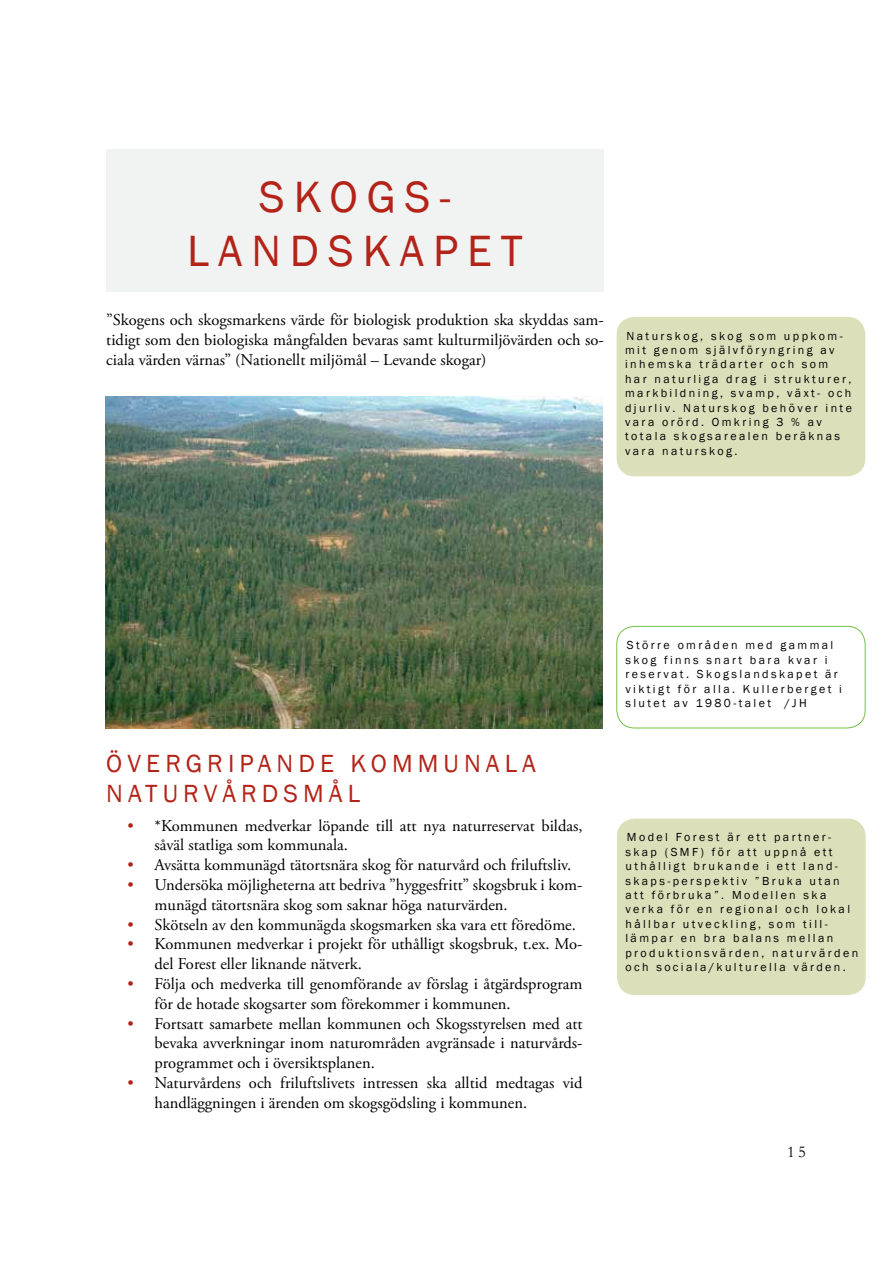
<style>
.page{position:relative;width:893px;height:1263px;background:#fff}
.page>*{position:absolute;margin:0;border:0;box-sizing:border-box;transform-origin:0 0}
.t1{font:45px/54px "Franklin Gothic";letter-spacing:.2em;color:#b32317}
.t2{font:25.5px/30.6px "Franklin Gothic";letter-spacing:.2em;color:#b32317}
.t3{font:16.5px/19.8px "Adobe Garamond Pro";color:#000}
.t4{font:16.5px "Garamond";color:#000}
.t5{font:12px/14.4px "Franklin Gothic";letter-spacing:.2em;color:#000}
.s1{color:#b32317}
</style>
<div class="page">
<div style="left:106px;top:149px;width:498px;height:142px;background:#f1f2f2"></div>
<img style="left:105px;top:397px;width:498px;height:331px">
<div style="left:617px;top:317px;width:248px;height:159px;background:#dce0ba;border-radius:18px"></div>
<div style="left:617px;top:626px;width:248px;height:102px;border:1px solid #75c045;border-radius:18px"></div>
<div style="left:617px;top:819px;width:249px;height:176px;background:#dce0ba;border-radius:18px"></div>
<h1 class="t1" style="left:187px;top:171px;width:307px;text-indent:72px">SKOGS -<br>LA NDSKAPET</h1>
<p class="t3" style="left:106px;top:311px;width:499px;text-align:justify">”Skogens och skogsmarkens värde för biologisk produktion ska skyddas sam&shy;tidigt som den biologiska mångfalden bevaras samt kulturmiljövärden och so&shy;ciala värden värnas” (Nationellt miljömål – Levande skogar)</p>
<p class="t5" style="left:625px;top:329px;width:228px">Naturskog, skog som uppkom&shy;mit genom självföryngring av inhemska trädarter och som har naturliga drag i strukturer, markbildning, svamp, växt- och djurliv. Naturskog behöver inte vara orörd. Omkring 3 % av totala skogsarealen beräknas vara naturskog.</p>
<h2 class="t2" style="left:106px;top:748px;width:398px">ÖVE RG RI PANDE KOMMU NALA<br>NATU</h2>
<h2 class="t2" style="left:183px;top:779px;width:176px">RVÅRDSMÅL</h2>
<p class="t3" style="left:155px;top:816px;width:429px;text-indent:-27px"><span class="s1">•</span> *Kommunen medverkar löpande till att nya naturreservat bildas, såväl statliga som kommunala.</p>
<p class="t3" style="left:128px;top:856px;width:445px"><span class="s1">•</span> Avsätta kommunägd tätortsnära skog för naturvård och friluftsliv.</p>
<p class="t3" style="left:155px;top:875px;width:429px;text-indent:-27px"><span class="s1">•</span> Undersöka möjligheterna att bedriva ”hyggesfritt” skogsbruk i kom&shy;munägd tätortsnära skog som saknar höga naturvärden.</p>
<p class="t3" style="left:128px;top:915px;width:450px"><span class="s1">•</span> Skötseln av den kommunägda skogsmarken ska vara ett föredöme.</p>
<p class="t3" style="left:155px;top:935px;width:429px;text-indent:-27px"><span class="s1">•</span> Kommunen medverkar i projekt för uthålligt skogsbruk, t.ex. Mo&shy;del Forest eller liknande nätverk.</p>
<p class="t3" style="left:155px;top:974px;width:429px;text-indent:-27px"><span class="s1">•</span> Följa och medverka till genomförande av förslag i åtgärdsprogram för de hotade skogsarter som förekommer i kommunen.</p>
<p class="t3" style="left:155px;top:1014px;width:429px;text-align:justify;text-indent:-27px"><span class="s1">•</span> Fortsatt samarbete mellan kommunen och Skogsstyrelsen med att bevaka avverkningar inom naturområden avgränsade i naturvårds&shy;programmet och i översiktsplanen.</p>
<p class="t3" style="left:155px;top:1073px;width:429px;text-indent:-27px"><span class="s1">•</span> Naturvårdens och friluftslivets intressen ska alltid medtagas vid handläggningen i ärenden om skogsgödsling i kommunen.</p>
<p class="t5" style="left:625px;top:638px;width:218px">Större områden med gammal skog finns snart bara kvar i reservat. Skogslandskapet är viktigt för alla. Kullerberget i slutet av 1980-talet /JH</p>
<p class="t5" style="left:625px;top:830px;width:234px">Model Forest är ett partner&shy;skap (SMF) för att uppnå ett uthålligt brukande i ett land&shy;skaps-perspektiv ”Bruka utan att förbruka”. Modellen ska verka för en regional och lokal hållbar utveckling, som til - lämpar en bra balans mellan produktionsvärden, naturvärden och sociala/kulturella värden.</p>
<p class="t4" style="left:787px;top:1140px;width:20px">15</p>
</div>
